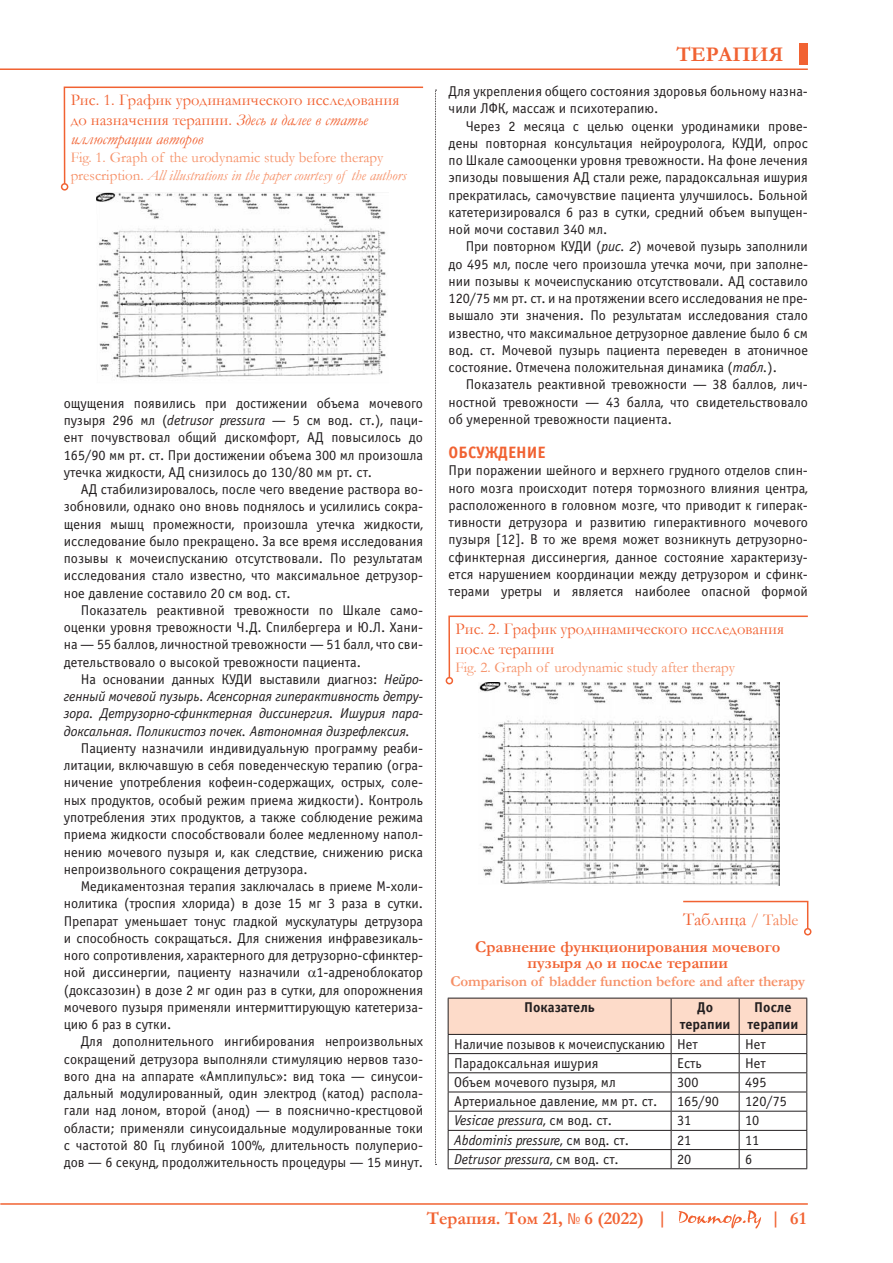
<style>
.page{position:relative;width:893px;height:1263px;background:#fff}
.page>*{position:absolute;margin:0;border:0;box-sizing:border-box;transform-origin:0 0}
.t1{font:700 21px "Garamond";color:#f16232}
.t2{font:700 18px "Garamond";color:#f16232}
.t3{font:18px "Garamond";color:#f16232}
.t4{font:16.5px/19.5px "Garamond";color:#f16232}
.t5{font:700 16.5px/15.8px "Garamond";color:#f16232;text-align:center}
.t6{font:700 16.5px "Officina Sans C";color:#f16232}
.t7{font:15px/18px "Garamond";color:#f69067}
.t8{font:700 15px "Garamond";letter-spacing:-.01em;color:#f69067}
.t9{font:14.25px/17.2px "Officina Sans C";color:#231f20;text-align:justify}
.t10{font:italic 14.25px/17.2px "Officina Sans C";letter-spacing:-.01em;color:#231f20;text-align:justify}
.t11{font:700 14.25px/17.2px "Officina Sans C";color:#231f20;text-align:center}
.s1{font-style:italic}
.s2{font-style:normal}
.s3{font-size:16.5px;color:#f48154}
.s4{font-family:"Helios Cond";font-weight:400;font-size:15px}
</style>
<div class="page">
<hr style="left:0;top:68px;width:808px;height:2px;background:#f16232">
<div style="left:799px;top:44px;width:9px;height:21px;background:#f16232"></div>
<hr style="left:0;top:1203px;width:808px;height:2px;background:#f16232">
<svg style="left:679px;top:1210px;width:82px;height:18px"></svg>
<svg style="left:63px;top:86px;width:361px;height:99px"></svg>
<div style="left:61px;top:183px;width:7px;height:8px;border:2px solid #f16232;border-radius:50%"></div>
<img style="left:96px;top:193px;width:291px;height:185px">
<svg style="left:448px;top:615px;width:360px;height:64px"></svg>
<div style="left:446px;top:677px;width:7px;height:7px;border:2px solid #f16232;border-radius:50%"></div>
<img style="left:479px;top:683px;width:300px;height:203px">
<svg style="left:435px;top:90px;width:1px;height:1075px"></svg>
<svg style="left:683px;top:900px;width:126px;height:30px"></svg>
<div style="left:804px;top:928px;width:7px;height:7px;border:2px solid #f16232;border-radius:50%"></div>
<svg style="left:448px;top:998px;width:359px;height:170px"></svg>
<hr style="left:448px;top:1168px;width:223px;height:1px;background:#231f20">
<hr style="left:671px;top:1168px;width:68px;height:1px;background:#231f20">
<hr style="left:739px;top:1168px;width:68px;height:1px;background:#231f20">
<p class="t4" style="left:71px;top:90px;width:330px">Рис. 1. График уродинамического исследования до назначения терапии. <span class="s1">Здесь и далее в статье иллюстрации авторов</span></p>
<p class="t7" style="left:71px;top:148px;width:337px">Fig. 1. Graph of the urodynamic study before therapy prescription. <span class="s1">All illustrations in the paper courtesy of the authors</span></p>
<p class="t9" style="left:64px;top:395px;width:361px">ощущения появились при достижении объема мочевого пузыря 296 мл (<span class="s1">detrusor pressura</span> — 5 см вод. ст.), паци&shy;ент почувствовал общий дискомфорт, АД повысилось до 165/90 мм рт. ст. При достижении объема 300 мл произошла утечка жидкости, АД снизилось до 130/80 мм рт. ст.</p>
<p class="t9" style="left:64px;top:481px;width:361px;text-indent:17px">АД стабилизировалось, после чего введение раствора во&shy;зобновили, однако оно вновь поднялось и усилились сокра&shy;щения мышц промежности, произошла утечка жидкости, исследование было прекращено. За все время исследования позывы к мочеиспусканию отсутствовали. По результатам исследования стало известно, что максимальное детрузор&shy;ное давление составило 20 см вод. ст.</p>
<p class="t9" style="left:64px;top:602px;width:361px;text-indent:17px">Показатель реактивной тревожности по Шкале само&shy;оценки уровня тревожности Ч.Д. Спилбергера и Ю.Л. Хани&shy;на — 55 баллов, личностной тревожности — 51 балл, что сви&shy;детельствовало о высокой тревожности пациента.</p>
<p class="t10" style="left:64px;top:671px;width:361px;text-indent:17px"><span class="s2">На основании данных КУДИ выставили диагноз:</span> Нейро&shy;генный мочевой пузырь. Асенсорная гиперактивность детру&shy;зора. Детрузорно-сфинктерная диссинергия. Ишурия пара&shy;доксальная. Поликистоз почек. Автономная дизрефлексия.</p>
<p class="t9" style="left:64px;top:740px;width:361px;text-indent:17px">Пациенту назначили индивидуальную программу реаби&shy;литации, включавшую в себя поведенческую терапию (огра&shy;ничение употребления кофеин-содержащих, острых, соле&shy;ных продуктов, особый режим приема жидкости). Контроль употребления этих продуктов, а также соблюдение режима приема жидкости способствовали более медленному напол&shy;нению мочевого пузыря и, как следствие, снижению риска непроизвольного сокращения детрузора.</p>
<p class="t9" style="left:64px;top:878px;width:361px;text-indent:17px">Медикаментозная терапия заключалась в приеме М-холи&shy;нолитика (троспия хлорида) в дозе 15 мг 3 раза в сутки.<br>Препарат уменьшает тонус гладкой мускулатуры детрузора и способность сокращаться. Для снижения инфравезикаль&shy;ного сопротивления, характерного для детрузорно-сфинктер&shy;ной диссинергии, пациенту назначили 1-адреноблокатор (доксазозин) в дозе 2 мг один раз в сутки, для опорожнения мочевого пузыря применяли интермиттирующую катетериза&shy;цию 6 раз в сутки.</p>
<p class="t9" style="left:64px;top:1033px;width:361px;text-indent:17px">Для дополнительного ингибирования непроизвольных сокращений детрузора выполняли стимуляцию нервов тазо&shy;вого дна на аппарате «Амплипульс»: вид тока — синусои&shy;дальный модулированный, один электрод (катод) распола&shy;гали над лоном, второй (анод) — в пояснично-крестцовой области; применяли синусоидальные модулированные токи с частотой 80 Гц глубиной 100%, длительность полуперио&shy;дов — 6 секунд, продолжительность процедуры — 15 минут.</p>
<h1 class="t1" style="left:676px;top:40px;width:108px">ТЕРАПИЯ</h1>
<p class="t9" style="left:449px;top:83px;width:361px">Для укрепления общего состояния здоровья больному назна&shy;чили ЛФК, массаж и психотерапию.</p>
<p class="t9" style="left:449px;top:117px;width:361px;text-indent:17px">Через 2 месяца с целью оценки уродинамики прове&shy;дены повторная консультация нейроуролога, КУДИ, опрос по Шкале самооценки уровня тревожности. На фоне лечения эпизоды повышения АД стали реже, парадоксальная ишурия прекратилась, самочувствие пациента улучшилось. Больной катетеризировался 6 раз в сутки, средний объем выпущен&shy;ной мочи составил 340 мл.</p>
<p class="t9" style="left:449px;top:238px;width:361px;text-indent:17px">При повторном КУДИ (<span class="s1">рис. 2</span>) мочевой пузырь заполнили до 495 мл, после чего произошла утечка мочи, при заполне&shy;нии позывы к мочеиспусканию отсутствовали. АД составило 120/75 мм рт. ст. и на протяжении всего исследования не пре&shy;вышало эти значения. По результатам исследования стало известно, что максимальное детрузорное давление было 6 см вод. ст. Мочевой пузырь пациента переведен в атоничное состояние. Отмечена положительная динамика (<span class="s1">табл.</span>).</p>
<p class="t9" style="left:449px;top:376px;width:361px;text-indent:17px">Показатель реактивной тревожности — 38 баллов, лич&shy;ностной тревожности — 43 балла, что свиде тельствовало об умеренной тревожности пациента.</p>
<p class="t6" style="left:449px;top:443px;width:99px">ОБСУЖДЕНИЕ</p>
<p class="t9" style="left:449px;top:462px;width:361px">При поражении шейного и верхнего грудного отделов спин&shy;ного мозга происходит потеря тормозного влияния центра, расположенного в головном мозге, что приводит к гиперак&shy;тивности детрузора и развитию гиперактивного мочевого пузыря [12]. В то же время может возникнуть детрузорно&shy;сфинктерная диссинергия, данное состояние характеризу&shy;ется нарушением координации между детрузором и сфинк&shy;терами уретры и является наиболее опасной формой</p>
<p class="t4" style="left:455px;top:619px;width:330px">Рис. 2. График уродинамического исследования после терапии</p>
<p class="t7" style="left:455px;top:657px;width:281px">Fig. 2. Graph of urodynamic study after therapy</p>
<p class="t3" style="left:683px;top:907px;width:117px">Таблица <span class="s3">/ Table</span></p>
<p class="t5" style="left:475px;top:939px;width:307px">Сравнение функционирования мочевого пузыря до и после терапии</p>
<p class="t8" style="left:451px;top:971px;width:356px">Comparison of bladder function before and after therapy</p>
<p class="t11" style="left:524px;top:999px;width:72px">Показатель</p>
<p class="t11" style="left:680px;top:999px;width:52px">До терапии</p>
<p class="t11" style="left:748px;top:999px;width:52px">После терапии</p>
<p class="t9" style="left:454px;top:1035px;width:245px">Наличие позывов к мочеиспусканию Нет</p>
<p class="t9" style="left:745px;top:1035px;width:22px">Нет</p>
<p class="t9" style="left:454px;top:1054px;width:146px">Парадоксальная ишурия</p>
<p class="t9" style="left:677px;top:1054px;width:26px">Есть</p>
<p class="t9" style="left:745px;top:1054px;width:22px">Нет</p>
<p class="t9" style="left:454px;top:1074px;width:163px">Объем мочевого пузыря, мл</p>
<p class="t9" style="left:677px;top:1074px;width:23px">300</p>
<p class="t9" style="left:745px;top:1074px;width:23px">495</p>
<p class="t9" style="left:454px;top:1093px;width:205px">Артериальное давление, мм рт. ст.</p>
<p class="t9" style="left:677px;top:1093px;width:43px">165/90</p>
<p class="t9" style="left:745px;top:1093px;width:43px">120/75</p>
<p class="t10" style="left:454px;top:1112px;width:159px">Vesicae pressura<span class="s2">, см вод. ст.</span></p>
<p class="t9" style="left:677px;top:1112px;width:16px">31</p>
<p class="t9" style="left:745px;top:1112px;width:16px">10</p>
<p class="t10" style="left:454px;top:1131px;width:176px">Abdominis pressure<span class="s2">, см вод. ст.</span></p>
<p class="t9" style="left:677px;top:1131px;width:16px">21</p>
<p class="t9" style="left:745px;top:1131px;width:16px">11</p>
<p class="t10" style="left:454px;top:1150px;width:166px">Detrusor pressura<span class="s2">, см вод. ст.</span></p>
<p class="t9" style="left:677px;top:1150px;width:16px">20</p>
<p class="t9" style="left:745px;top:1150px;width:9px">6</p>
<p class="t2" style="left:427px;top:1206px;width:242px">Терапия. Том 21, <span class="s4">№</span> 6 (2022) |</p>
<p class="t2" style="left:771px;top:1206px;width:37px">| 61</p>
</div>
